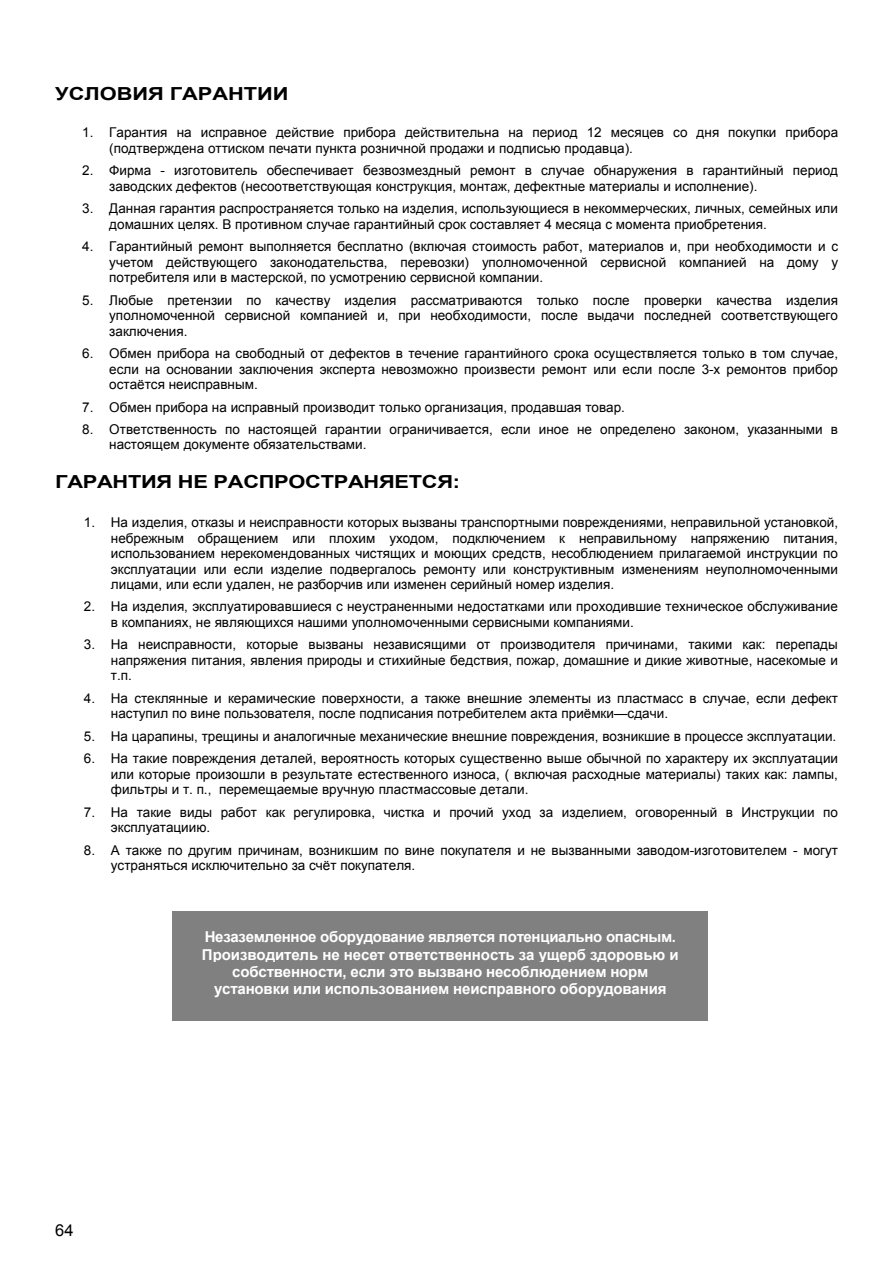
<style>
.page{position:relative;width:893px;height:1263px;background:#fff}
.page>*{position:absolute;margin:0;border:0;box-sizing:border-box;transform-origin:0 0}
.t1{font:700 18px "Arial";letter-spacing:-.01em;color:#000;scale:1.21 1}
.t2{font:16.5px "Arial";color:#000}
.t3{font:700 15px/17.4px "Arial";letter-spacing:-.01em;color:#fff;text-align:center}
.t4{font:13.5px/15.6px "Arial";color:#000}
</style>
<div class="page">
<div style="left:172px;top:911px;width:536px;height:17px;background:#808080"></div>
<div style="left:172px;top:928px;width:536px;height:18px;background:#808080"></div>
<div style="left:172px;top:946px;width:536px;height:17px;background:#808080"></div>
<div style="left:172px;top:963px;width:536px;height:17px;background:#808080"></div>
<div style="left:172px;top:980px;width:536px;height:41px;background:#808080"></div>
<h1 class="t1" style="left:55px;top:84px;width:194px">УСЛОВИЯ ГАРАНТИИ</h1>
<p class="t4" style="left:109px;top:125px;width:730px;text-indent:-27px">1. Гарантия на исправное действие прибора действительна на период 12 месяцев со дня покупки прибора (подтверждена оттиском печати пункта розничной продажи и подписью продавца).</p>
<p class="t4" style="left:109px;top:163px;width:730px;text-indent:-27px">2. Фирма - изготовитель обеспечивает безвозмездный ремонт в случае обнаружения в гарантийный период заводских дефектов (несоответствующая конструкция, монтаж, дефектные материалы и исполнение).</p>
<p class="t4" style="left:109px;top:201px;width:730px;text-indent:-27px">3. Данная гарантия распространяется только на изделия, использующиеся в некоммерческих, личных, семейных или домашних целях. В противном случае гарантийный срок составляет 4 месяца с момента приобретения.</p>
<p class="t4" style="left:109px;top:239px;width:730px;text-align:justify;text-indent:-27px">4. Гарантийный ремонт выполняется бесплатно (включая стоимость работ, материалов и, при необходимости и с учетом действующего законодательства, перевозки) уполномоченной сервисной компанией на дому у потребителя или в мастерской, по усмотрению сервисной компании.</p>
<p class="t4" style="left:109px;top:292px;width:730px;text-align:justify;text-indent:-27px">5. Любые претензии по качеству изделия рассматриваются только после проверки качества изделия уполномоченной сервисной компанией и, при необходимости, после выдачи последней соответствующего заключения.</p>
<p class="t4" style="left:109px;top:346px;width:730px;text-align:justify;text-indent:-27px">6. Обмен прибора на свободный от дефектов в течение гарантийного срока осуществляется только в том случае, если на основании заключения эксперта невозможно произвести ремонт или если после 3-х ремонтов прибор остаётся неисправным.</p>
<p class="t4" style="left:82px;top:399px;width:544px">7. Обмен прибора на исправный производит только организация, продавшая товар.</p>
<p class="t4" style="left:109px;top:422px;width:730px;text-indent:-27px">8. Ответственность по настоящей гарантии ограничивается, если иное не определено законом, указанными в настоящем документе обязательствами.</p>
<h1 class="t1" style="left:55px;top:472px;width:336px">ГАРАНТИЯ НЕ РАСПРОСТРАНЯЕТСЯ:</h1>
<p class="t4" style="left:111px;top:515px;width:728px;text-align:justify;text-indent:-27px">1. На изделия, отказы и неисправности которых вызваны транспортными повреждениями, неправильной установкой, небрежным обращением или плохим уходом, подключением к неправильному напряжению питания, использованием нерекомендованных чистящих и моющих средств, несоблюдением прилагаемой инструкции по эксплуатации или если изделие подвергалось ремонту или конструктивным изменениям неуполномоченными лицами, или если удален, не разборчив или изменен серийный номер изделия.</p>
<p class="t4" style="left:111px;top:599px;width:728px;text-indent:-27px">2. На изделия, эксплуатировавшиеся с неустраненными недостатками или проходившие техническое обслуживание в компаниях, не являющихся нашими уполномоченными сервисными компаниями.</p>
<p class="t4" style="left:111px;top:637px;width:728px;text-align:justify;text-indent:-27px">3. На неисправности, которые вызваны независящими от производителя причинами, такими как: перепады напряжения питания, явления природы и стихийные бедствия, пожар, домашние и дикие животные, насекомые и т.п.</p>
<p class="t4" style="left:111px;top:690px;width:728px;text-indent:-27px">4. На стеклянные и керамические поверхности, а также внешние элементы из пластмасс в случае, если дефект наступил по вине пользователя, после подписания потребителем акта приёмки—сдачи.</p>
<p class="t4" style="left:84px;top:728px;width:754px">5. На царапины, трещины и аналогичные механические внешние повреждения, возникшие в процессе эксплуатации.</p>
<p class="t4" style="left:111px;top:751px;width:728px;text-align:justify;text-indent:-27px">6. На такие повреждения деталей, вероятность которых существенно выше обычной по характеру их эксплуатации или которые произошли в результате естественного износа, ( включая расходные материалы) таких как: лампы, фильтры и т. п., перемещаемые вручную пластмассовые детали.</p>
<p class="t4" style="left:111px;top:804px;width:728px;text-indent:-27px">7. На такие виды работ как регулировка, чистка и прочий уход за изделием, оговоренный в Инструкции по эксплуатациию.</p>
<p class="t4" style="left:111px;top:842px;width:728px;text-indent:-27px">8. А также по другим причинам, возникшим по вине покупателя и не вызванными заводом-изготовителем - могут устраняться исключительно за счёт покупателя.</p>
<p class="t2" style="left:55px;top:1221px;width:20px">64</p>
<p class="t3" style="left:202px;top:928px;width:478px">Незаземленное оборудование является потенциально опасным.<br>Производитель не несет ответственность за ущерб здоровью и собственности, если это вызвано несоблюдением норм установки или использованием неисправного оборудования</p>
</div>
